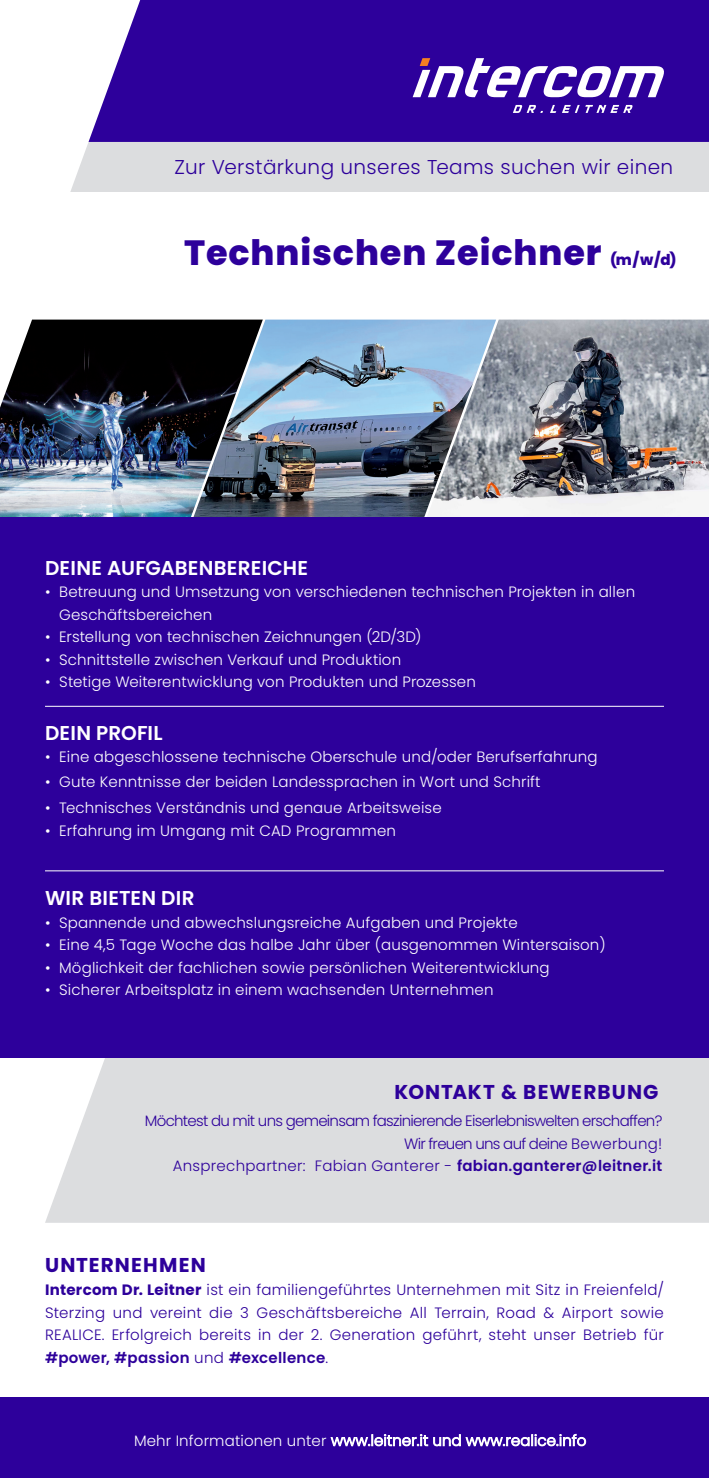
<style>
.page{position:relative;width:709px;height:1478px;background:#fff}
.page>*{position:absolute;margin:0;border:0;box-sizing:border-box;transform-origin:0 0}
.t1{font:800 35px "Poppins";letter-spacing:.025em;color:#2d009b}
.t2{font:600 20px "Poppins";letter-spacing:.015em;color:#fff}
.t3{font:300 20px "Poppins";letter-spacing:.02em;color:#2d009b}
.t4{font:700 20px "Poppins";letter-spacing:.055em;color:#2d009b}
.t5{font:300 15px/22.5px "Poppins";letter-spacing:.01em;color:#fff}
.t6{font:300 15px/22.5px "Poppins";letter-spacing:-.005em;color:#2d009b;text-align:justify}
.t7{font:300 15px/22.5px "Poppins";letter-spacing:-.05em;color:#2d009b;text-align:right}
.t8{font:800 15px "Poppins";color:#2d009b}
.s1{font-weight:600}
.s2{font-weight:700}
</style>
<div class="page">
<div style="left:70px;top:142px;width:639px;height:50px;background:#dcdddf"></div>
<div style="left:0;top:1397px;width:709px;height:81px;background:#2d009b"></div>
<div style="left:45px;top:1058px;width:664px;height:164px;background:#dcdddf"></div>
<div style="left:88px;top:0;width:621px;height:142px;background:#2d009b"></div>
<svg style="left:513px;top:105px;width:119px;height:8px"></svg>
<svg style="left:412px;top:58px;width:252px;height:39px"></svg>
<img style="left:496px;top:319px;width:213px;height:199px">
<img style="left:263px;top:319px;width:233px;height:199px">
<img style="left:0;top:319px;width:263px;height:199px">
<div style="left:0;top:518px;width:709px;height:540px;background:#2d009b"></div>
<hr style="left:45px;top:870px;width:619px;height:1px;background:#fff">
<hr style="left:45px;top:706px;width:619px;height:1px;background:#fff">
<h2 class="t3" style="left:174px;top:155px;width:500px">Zur Verstärkung unseres Teams suchen wir einen</h2>
<h1 class="t1" style="left:184px;top:233px;width:419px">Technischen Zeichner</h1>
<p class="t8" style="left:610px;top:251px;width:68px">(m/w/d)</p>
<h2 class="t2" style="left:45px;top:556px;width:265px">DEINE AUFGABENBEREICHE</h2>
<p class="t5" style="left:59px;top:581px;width:577px;text-indent:-14px">• Betreuung und Umsetzung von verschiedenen technischen Projekten in allen<br>Geschäftsbereichen</p>
<p class="t5" style="left:45px;top:626px;width:378px">• Erstellung von technischen Zeichnungen (2D/3D)</p>
<p class="t5" style="left:45px;top:648px;width:358px">• Schnittstelle zwischen Verkauf und Produktion</p>
<p class="t5" style="left:45px;top:671px;width:432px">• Stetige Weiterentwicklung von Produkten und Prozessen</p>
<h2 class="t2" style="left:45px;top:721px;width:119px">DEIN PROFIL</h2>
<p class="t5" style="left:45px;top:745px;width:554px">• Eine abgeschlossene technische Oberschule und/oder Berufserfahrung</p>
<p class="t5" style="left:45px;top:771px;width:497px">• Gute Kenntnisse der beiden Landessprachen in Wort und Schrift</p>
<p class="t5" style="left:45px;top:796px;width:398px">• Technisches Verständnis und genaue Arbeitsweise</p>
<p class="t5" style="left:45px;top:819px;width:352px">• Erfahrung im Umgang mit CAD Programmen</p>
<h2 class="t2" style="left:45px;top:886px;width:151px">WIR BIETEN DIR</h2>
<p class="t5" style="left:45px;top:911px;width:474px">• Spannende und abwechslungsreiche Aufgaben und Projekte</p>
<p class="t5" style="left:45px;top:933px;width:562px">• Eine 4,5 Tage Woche das halbe Jahr über (ausgenommen Wintersaison)</p>
<p class="t5" style="left:45px;top:956px;width:506px">• Möglichkeit der fachlichen sowie persönlichen Weiterentwicklung</p>
<p class="t5" style="left:45px;top:978px;width:450px">• Sicherer Arbeitsplatz in einem wachsenden Unternehmen</p>
<h2 class="t4" style="left:394px;top:1080px;width:265px">KONTAKT &amp; BEWERBUNG</h2>
<p class="t7" style="left:145px;top:1109px;width:519px">Möchtest du mit uns gemeinsam faszinierende Eiserlebniswelten erschaffen?<br>Wir freuen uns auf deine Bewerbung!<br>Ansprechpartner: Fabian Ganterer - <span class="s1">fabian.ganterer@leitner.it</span></p>
<h2 class="t4" style="left:45px;top:1254px;width:162px">UNTERNEHMEN</h2>
<p class="t6" style="left:45px;top:1278px;width:620px"><span class="s2">Intercom Dr. Leitner</span> ist ein familiengeführtes Unternehmen mit Sitz in Freienfeld/ Sterzing und vereint die 3 Geschäftsbereiche All Terrain, Road &amp; Airport sowie REALICE. Erfolgreich bereits in der 2. Generation geführt, steht unser Betrieb für <span class="s1">#power, #passion</span> und <span class="s1">#excellence</span>.</p>
<p class="t5" style="left:134px;top:1429px;width:454px">Mehr Informationen unter www.leitner.it und www.realice.info</p>
</div>
